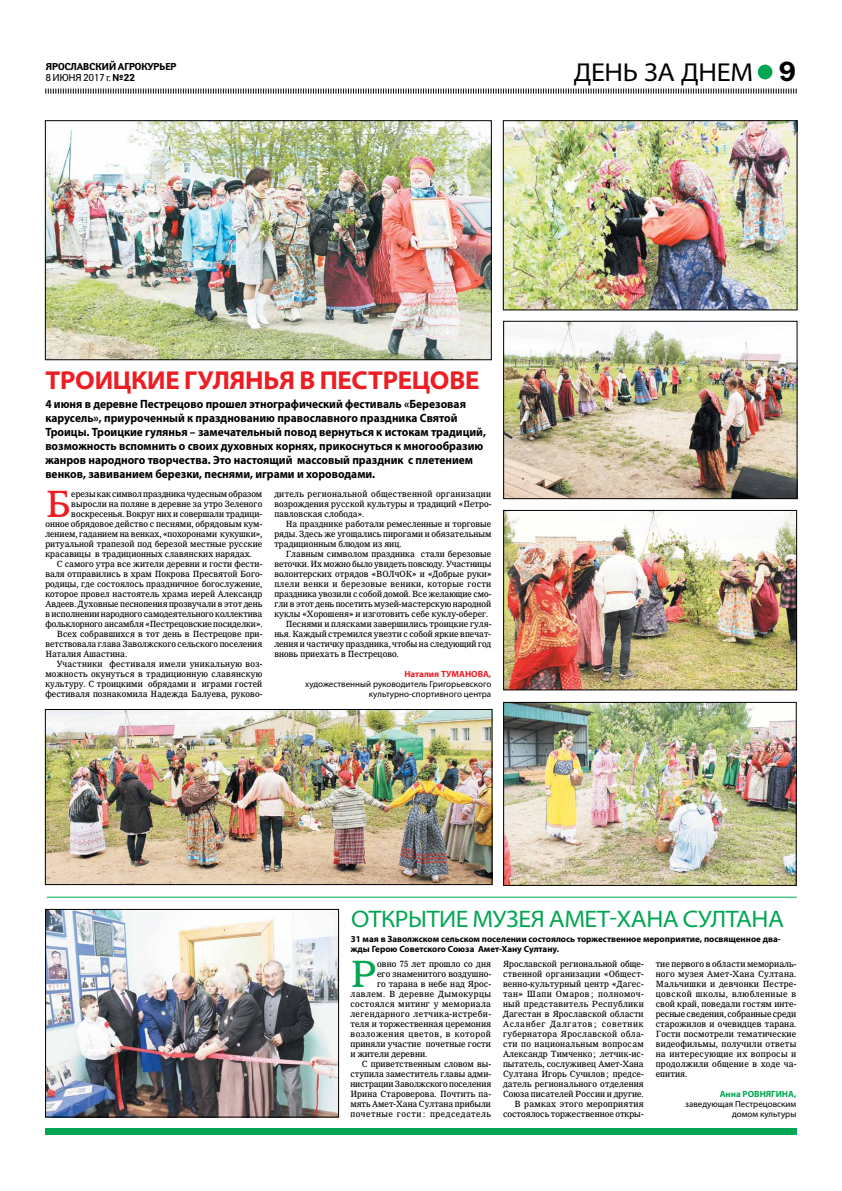
<style>
.page{position:relative;width:842px;height:1191px;background:#fff}
.page>*{position:absolute;margin:0;border:0;box-sizing:border-box;transform-origin:0 0}
.t1{font:38px "IZ Premium";color:#00a651}
.t2{font:38px "IZ Premium";color:#ed1d24;scale:.96 1}
.t3{font:28px "Franklin Gothic Demi C";color:#000}
.t4{font:700 semi-expanded 26px "Myriad Pro";letter-spacing:-.01em;color:#ed1d24;scale:.95 1}
.t5{font:semi-expanded 26px "Myriad Pro";letter-spacing:-.01em;color:#000}
.t6{font:semi-expanded 24px "Myriad Pro";letter-spacing:-.02em;color:#00a651}
.t7{font:700 12px/14px "Myriad Pro";color:#000;scale:.95 1}
.t8{font:700 10px/11px "Yanus C";letter-spacing:-.05em;color:#000}
.t9{font:9px/10px "IZ Premium";letter-spacing:.01em;color:#000;text-align:justify;scale:.96 1}
.t10{font:9px/10px "IZ Premium";letter-spacing:.01em;color:#000;text-align:justify}
.t11{font:700 9px/10px "Myriad Pro";color:#000}
.t12{font:9px/10px "Myriad Pro";color:#000;text-align:right}
.t13{font:9px "IZ Premium";letter-spacing:.04em;color:#000;scale:.96 1}
.t14{font:9px "IZ Premium";letter-spacing:.03em;color:#000;scale:.96 1}
.t15{font:9px "IZ Premium";letter-spacing:.04em;color:#000}
.t16{font:9px "IZ Premium";letter-spacing:.06em;color:#000;scale:.96 1}
.t17{font:9px "IZ Premium";letter-spacing:.035em;color:#000}
.t18{font:9px "IZ Premium";letter-spacing:.06em;color:#000}
.t19{font:9px "IZ Premium";letter-spacing:.045em;color:#000}
.t20{font:700 9px "Myriad Pro";color:#ed1d24}
.t21{font:700 9px "Myriad Pro";color:#00a651}
.s1{font-weight:400}
</style>
<div class="page">
<svg style="left:45px;top:88px;width:752px;height:6px"></svg>
<div style="left:758px;top:65px;width:14px;height:14px;background:#00a651;border-radius:50%"></div>
<div style="left:45px;top:1128px;width:751px;height:6px;background:#00a651"></div>
<hr style="left:47px;top:897px;width:750px;height:1px;background:#00a651">
<img style="left:47px;top:911px;width:290px;height:204px">
<div style="left:45px;top:909px;width:294px;height:208px;border:1px solid #000"></div>
<img style="left:505px;top:323px;width:290px;height:174px">
<div style="left:503px;top:321px;width:294px;height:178px;border:1px solid #000"></div>
<img style="left:47px;top:123px;width:442px;height:235px">
<div style="left:45px;top:121px;width:446px;height:239px;border:1px solid #000"></div>
<img style="left:505px;top:123px;width:290px;height:185px">
<img style="left:505px;top:512px;width:290px;height:176px">
<div style="left:503px;top:510px;width:294px;height:180px;border:1px solid #000"></div>
<img style="left:505px;top:704px;width:289px;height:179px">
<div style="left:503px;top:702px;width:293px;height:183px;border:1px solid #000"></div>
<img style="left:47px;top:711px;width:443px;height:171px">
<div style="left:45px;top:709px;width:447px;height:175px;border:1px solid #000"></div>
<p class="t8" style="left:45px;top:61px;width:133px">Ярославский агрокурьер<br><span class="s1">8 ИЮНЯ 2017 г.</span> №22</p>
<h3 class="t5" style="left:574px;top:58px;width:176px">день за днем</h3>
<h2 class="t3" style="left:779px;top:56px;width:19px">9</h2>
<h3 class="t4" style="left:46px;top:365px;width:458px">Троицкие гулянья в Пестрецове</h3>
<p class="t7" style="left:45px;top:397px;width:465px">4 июня в деревне Пестрецово прошел этнографический фестиваль «Березовая карусель», приуроченный к празднованию православного праздника Святой Троицы. Троицкие гулянья – замечательный повод вернуться к истокам традиций, возможность вспомнить о своих духовных корнях, прикоснуться к многообразию жанров народного творчества. Это настоящий массовый праздник с плетением венков, завиванием березки, песнями, играми и хороводами.</p>
<h1 class="t2" style="left:45px;top:481px;width:28px">Б</h1>
<p class="t9" style="left:71px;top:489px;width:200px">ерезы как символ праздника чудесным образом</p>
<p class="t9" style="left:71px;top:499px;width:200px">выросли на поляне в деревне за утро Зеленого</p>
<p class="t9" style="left:71px;top:509px;width:200px">воскресенья. Вокруг них и совершали традици-</p>
<p class="t9" style="left:45px;top:519px;width:227px">онное обрядовое действо с песнями, обрядовым кум-</p>
<p class="t9" style="left:45px;top:529px;width:227px">лением, гаданием на венках, «похоронами кукушки»,</p>
<p class="t9" style="left:45px;top:539px;width:227px">ритуальной трапезой под березой местные русские</p>
<p class="t9" style="left:45px;top:549px;width:216px">красавицы в традиционных славянских нарядах.</p>
<p class="t9" style="left:57px;top:559px;width:216px">С самого утра все жители деревни и гости фести-</p>
<p class="t9" style="left:45px;top:569px;width:227px">валя отправились в храм Покрова Пресвятой Бого-</p>
<p class="t9" style="left:45px;top:579px;width:228px">родицы, где состоялось праздничное богослужение,</p>
<p class="t9" style="left:45px;top:589px;width:227px">которое провел настоятель храма иерей Александр</p>
<p class="t9" style="left:45px;top:599px;width:227px">Авдеев. Духовные песнопения прозвучали в этот день</p>
<p class="t9" style="left:45px;top:609px;width:227px">в исполнении народного самодеятельного коллектива</p>
<p class="t9" style="left:45px;top:619px;width:228px">фольклорного ансамбля «Пестрецовские посиделки».</p>
<p class="t9" style="left:57px;top:629px;width:216px">Всех собравшихся в тот день в Пестрецове при-</p>
<p class="t9" style="left:45px;top:639px;width:227px">ветствовала глава Заволжского сельского поселения</p>
<p class="t9" style="left:45px;top:649px;width:87px">Наталия Ашастина.</p>
<p class="t14" style="left:57px;top:658px;width:216px">Участники фестиваля имели уникальную воз-</p>
<p class="t9" style="left:45px;top:669px;width:228px">можность окунуться в традиционную славянскую</p>
<p class="t9" style="left:45px;top:679px;width:227px">культуру. С троицкими обрядами и играми гостей</p>
<p class="t9" style="left:45px;top:689px;width:227px">фестиваля познакомила Надежда Балуева, руково-</p>
<p class="t9" style="left:274px;top:489px;width:228px">дитель региональной общественной организации возрождения русской культуры и традиций «Петро&shy;павловская слобода».</p>
<p class="t9" style="left:274px;top:519px;width:228px;text-indent:11px">На празднике работали ремесленные и торговые ряды. Здесь же угощались пирогами и обязательным традиционным блюдом из яиц.</p>
<p class="t9" style="left:286px;top:549px;width:216px">Главным символом праздника стали березовые</p>
<p class="t9" style="left:274px;top:559px;width:228px">веточки. Их можно было увидеть повсюду. Участницы</p>
<p class="t9" style="left:274px;top:569px;width:228px">волонтерских отрядов «ВОЛчОК» и «Добрые руки»</p>
<p class="t13" style="left:274px;top:578px;width:228px">плели венки и березовые веники, которые гости</p>
<p class="t9" style="left:274px;top:589px;width:228px">праздника увозили с собой домой. Все желающие смо-</p>
<p class="t9" style="left:274px;top:599px;width:227px">гли в этот день посетить музей-мастерскую народной</p>
<p class="t9" style="left:274px;top:609px;width:224px">куклы «Хорошеня» и изготовить себе куклу-оберег.</p>
<p class="t9" style="left:286px;top:619px;width:216px">Песнями и плясками завершились троицкие гуля-</p>
<p class="t9" style="left:274px;top:629px;width:227px">нья. Каждый стремился увезти с собой яркие впечат-</p>
<p class="t9" style="left:274px;top:639px;width:227px">ления и частичку праздника, чтобы на следующий год</p>
<p class="t9" style="left:274px;top:649px;width:131px">вновь приехать в Пестрецово.</p>
<p class="t20" style="left:404px;top:668px;width:68px">Наталия ТУМАНОВ</p>
<p class="t20" style="left:483px;top:668px;width:10px">А,</p>
<p class="t12" style="left:305px;top:679px;width:188px">художественный руководитель Григорьевского культурно-спортивного центра</p>
<h3 class="t6" style="left:351px;top:905px;width:434px">Открытие музея Ам ет-Хана Султана</h3>
<p class="t11" style="left:351px;top:934px;width:431px">31 мая в Заволжском сельском поселении состоялось торжественное мероприятие, посвященное два&shy;жды Герою Советского Союза Амет-Хану Султану.</p>
<h1 class="t1" style="left:350px;top:951px;width:28px">Р</h1>
<p class="t10" style="left:377px;top:959px;width:115px">овно 75 лет прошло со дня</p>
<p class="t10" style="left:377px;top:969px;width:115px">его знаменитого воздушно-</p>
<p class="t10" style="left:377px;top:979px;width:115px">го тарана в небе над Ярос-</p>
<p class="t19" style="left:350px;top:988px;width:142px">лавлем. В деревне Дымокурцы</p>
<p class="t17" style="left:350px;top:998px;width:142px">состоялся митинг у мемориала</p>
<p class="t15" style="left:350px;top:1008px;width:142px">легендарного летчика-истреби-</p>
<p class="t10" style="left:350px;top:1019px;width:142px">теля и торжественная церемония</p>
<p class="t18" style="left:350px;top:1028px;width:142px">возложения цветов, в которой</p>
<p class="t10" style="left:350px;top:1039px;width:142px">приняли участие почетные гости</p>
<p class="t10" style="left:350px;top:1049px;width:78px">и жители деревни.</p>
<p class="t9" style="left:362px;top:1059px;width:136px">С приветственным словом вы-</p>
<p class="t9" style="left:350px;top:1069px;width:148px">ступила заместитель главы адми-</p>
<p class="t9" style="left:350px;top:1079px;width:148px">нистрации Заволжского поселения</p>
<p class="t9" style="left:350px;top:1089px;width:148px">Ирина Староверова. Почтить па-</p>
<p class="t9" style="left:350px;top:1099px;width:148px">мять Амет-Хана Султана прибыли</p>
<p class="t16" style="left:350px;top:1108px;width:148px">почетные гости: председатель</p>
<p class="t9" style="left:503px;top:959px;width:148px;text-align:right">Ярославской региональной обще&shy;ственной организации «Общест&shy;венно-культурный центр «Дагес&shy;тан» Шапи Омаров; полномоч&shy;ный представитель Республики<br>Дагестан в Ярославской области<br>Асланбег Далгатов; советник губернатора Ярославской обла&shy;сти по национальным вопросам<br>Александр Тимченко; летчик-ис&shy;пытатель, сослуживец Амет-Хана<br>Султана Игорь Сучилов; предсе&shy;датель регионального отделения<br>Союза писателей России и другие.<br>В рамках этого мероприятия состоялось торжественное откры-</p>
<p class="t10" style="left:656px;top:959px;width:142px">тие первого в области мемориаль&shy;ного музея Амет-Хана Султана.<br>Мальчишки и девчонки Пестре&shy;цовской школы, влюбленные в свой край, поведали гостям инте&shy;ресные сведения, собранные среди старожилов и очевидцев тарана.<br>Гости посмотрели тематические видеофильмы, получили ответы на интересующие их вопросы и продолжили общение в ходе ча&shy;епития.</p>
<p class="t21" style="left:720px;top:1088px;width:30px">Анна РОВНЯ</p>
<p class="t21" style="left:771px;top:1088px;width:27px">ГИНА,</p>
<p class="t12" style="left:685px;top:1099px;width:113px">заведующая Пестрецовским домом культуры</p>
</div>
